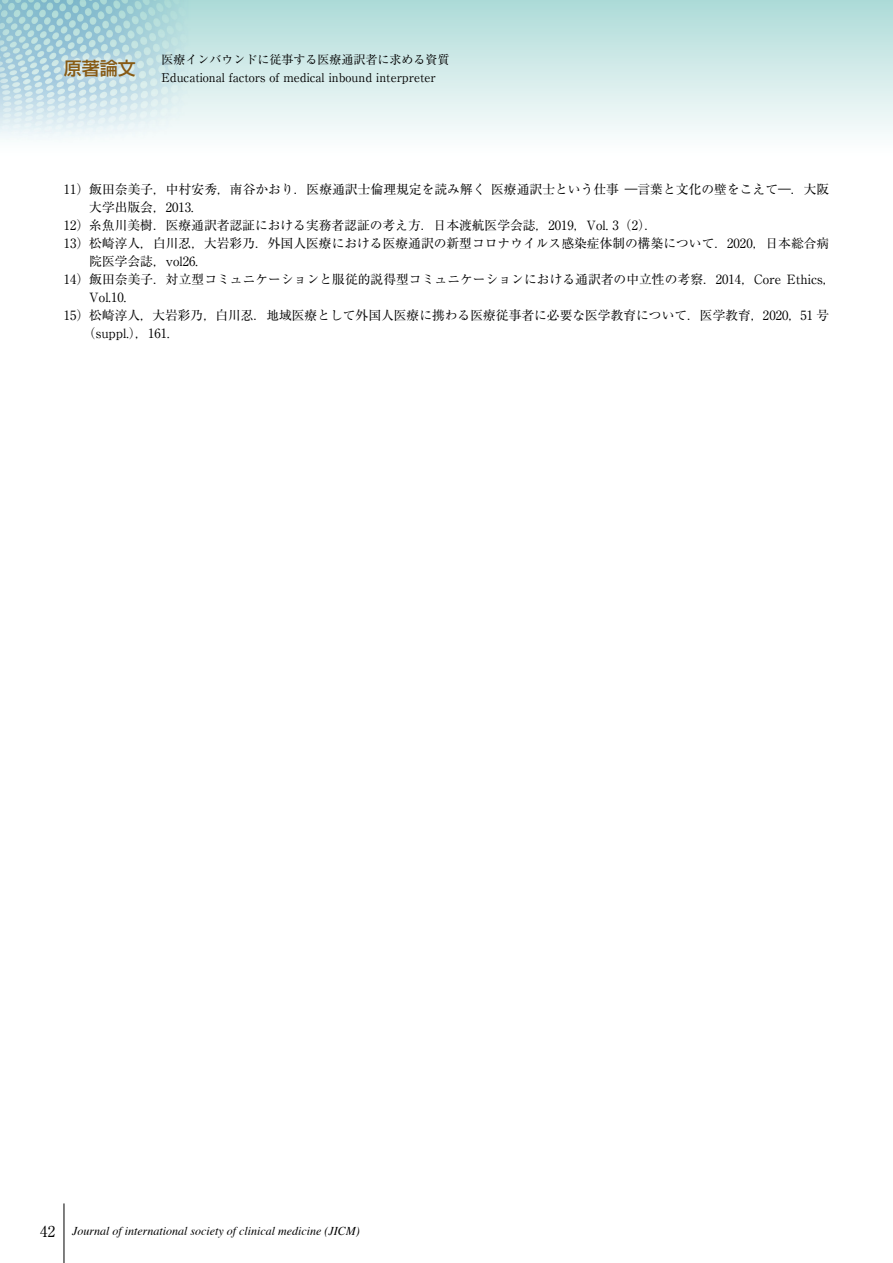
<style>
.page{position:relative;width:893px;height:1263px;background:#fff}
.page>*{position:absolute;margin:0;border:0;box-sizing:border-box;transform-origin:0 0}
.t1{font:500 18px "Shin Go Pro";color:#875a14}
.t2{font:12.75px "Ryumin Pro";color:#000}
.t3{font:12px/18px "Ryumin Pro";color:#000}
.t4{font:italic 12px "Times";color:#000}
.s1{font-family:"Ryumin Pro";font-style:normal;font-size:15px}
</style>
<div class="page">
<div style="left:0;top:0;width:893px;height:157px;background:linear-gradient(to bottom,#addbd8,#fff)"></div>
<img style="left:0;top:0;width:222px;height:157px">
<hr style="left:64px;top:1203px;width:1px;height:60px;background:#000">
<svg style="left:54px;top:48px;width:92px;height:40px;background:#c2dde5"></svg>
<h1 class="t1" style="left:64px;top:53px;width:73px">原著論文</h1>
<p class="t3" style="left:162px;top:49px;width:289px">医療インバウンドに従事する医療通訳者に求める資質<br>Educational factors of medical inbound interpreter</p>
<p class="t2" style="left:64px;top:179px;width:767px">11）飯田奈美子，中村安秀，南谷かおり．医療通訳士倫理規定を読み解く医療通訳士という仕事 ―言葉と文化の壁をこえて―．大阪</p>
<p class="t2" style="left:89px;top:197px;width:106px">大学出版会，2013.</p>
<p class="t2" style="left:64px;top:215px;width:595px">12）糸魚川美樹．医療通訳者認証における実務者認証の考え方．日本渡航医学会誌，2019，Vol. 3（2）．</p>
<p class="t2" style="left:64px;top:233px;width:767px">13）松崎淳人，白川忍，大岩彩乃．外国人医療における医療通訳の新型コロナウイルス感染症体制の構築について．2020，日本総合病</p>
<p class="t2" style="left:89px;top:251px;width:110px">院医学会誌，vol26.</p>
<p class="t2" style="left:64px;top:269px;width:773px">14）飯田奈美子．対立型コミュニケーションと服従的説得型コミュニケーションにおける通訳者の中立性の考察．2014，Core Ethics，</p>
<p class="t2" style="left:89px;top:287px;width:38px">Vol.10.</p>
<p class="t2" style="left:64px;top:305px;width:767px">15）松崎淳人，大岩彩乃，白川忍．地域医療として外国人医療に携わる医療従事者に必要な医学教育について．医学教育，2020，51 号</p>
<p class="t2" style="left:83px;top:323px;width:88px">（suppl.），161.</p>
<p class="t4" style="left:40px;top:1220px;width:321px"><span class="s1">42</span> Journal of international society of clinical medicine (JICM)</p>
</div>
